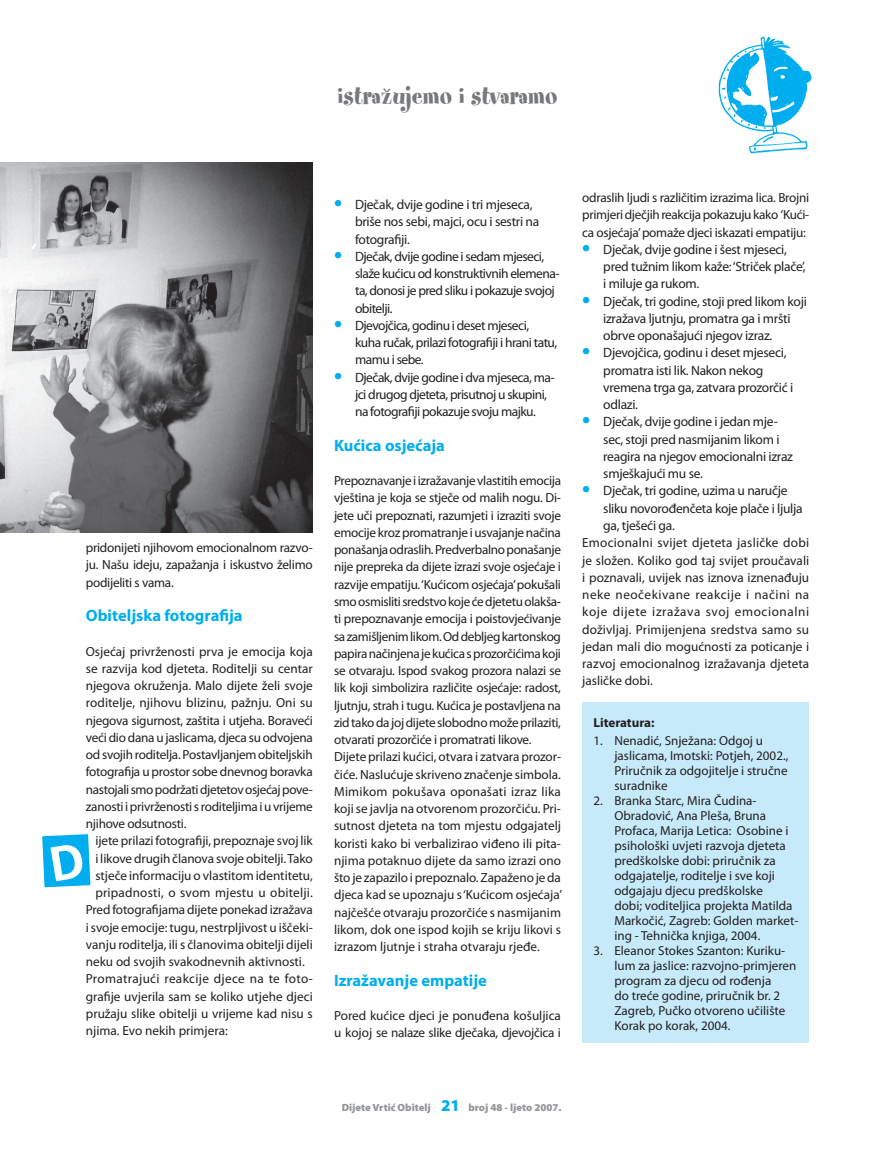
<style>
.page{position:relative;width:893px;height:1170px;background:#fff}
.page>*{position:absolute;margin:0;border:0;box-sizing:border-box;transform-origin:0 0}
.t1{font:27px "Spumoni LP";letter-spacing:.01em;color:#76787b}
.t2{font:700 16.5px "Myriad Pro";color:#00aeef}
.t3{font:13.5px/17.2px "Myriad Pro";letter-spacing:-.02em;color:#231f20}
.t4{font:13.5px/17.2px "Myriad Pro";letter-spacing:-.04em;color:#231f20}
.t5{font:13.2px/17.2px "Myriad Pro";letter-spacing:-.01em;color:#231f20;text-align:justify}
.t6{font:13.2px "Myriad Pro";letter-spacing:.025em;color:#231f20}
.t7{font:13.2px "Myriad Pro";letter-spacing:.015em;color:#231f20}
.t8{font:13.05px/15px "Myriad Pro";color:#231f20}
.t9{font:700 13.05px "Myriad Pro";color:#231f20}
.t10{font:900 10.5px "Myriad Pro";color:#939598}
.s1{font-weight:900;font-size:22.5px;color:#00aeef}
.s2{font-size:16.5px;color:#00aeef}
</style>
<div class="page">
<img style="left:718px;top:37px;width:93px;height:117px">
<div style="left:582px;top:702px;width:227px;height:340px;background:#c6eafa"></div>
<img style="left:0;top:162px;width:313px;height:370px">
<svg style="left:42px;top:834px;width:48px;height:53px;background:#14b4f0"></svg>
<h1 class="t1" style="left:337px;top:86px;width:222px">istražujemo i stvaramo</h1>
<p class="t5" style="left:86px;top:539px;width:228px">pridonijeti njihovom emocionalnom razvo&shy;ju. Našu ideju, zapažanja i iskustvo želimo podijeliti s vama.</p>
<p class="t2" style="left:86px;top:609px;width:158px">Obiteljska fotografija</p>
<p class="t5" style="left:86px;top:643px;width:228px">Osjećaj privrženosti prva je emocija koja se razvija kod djeteta. Roditelji su centar njegova okruženja. Malo dijete želi svoje roditelje, njihovu blizinu, pažnju. Oni su njegova sigurnost, zaštita i utjeha. Boraveći veći dio dana u jaslicama, djeca su odvojena od svojih roditelja. Postavljanjem obiteljskih fotografija u prostor sobe dnevnog boravka nastojali smo podržati djetetov osjećaj pove&shy;zanosti i privrženosti s roditeljima i u vrijeme njihove odsutnosti.</p>
<p class="t5" style="left:95px;top:833px;width:219px">ijete prilazi fotografiji, prepoznaje svoj lik</p>
<p class="t5" style="left:95px;top:850px;width:219px">i likove drugih članova svoje obitelji. Tako</p>
<p class="t5" style="left:95px;top:867px;width:219px">stječe informaciju o vlastitom identitetu,</p>
<p class="t7" style="left:95px;top:887px;width:219px">pripadnosti, o svom mjestu u obitelji.</p>
<p class="t5" style="left:86px;top:902px;width:228px">Pred fotografijama dijete ponekad izražava</p>
<p class="t5" style="left:86px;top:919px;width:228px">i svoje emocije: tugu, nestrpljivost u iščeki-</p>
<p class="t5" style="left:86px;top:936px;width:228px">vanju roditelja, ili s članovima obitelji dijeli</p>
<p class="t5" style="left:86px;top:953px;width:220px">neku od svojih svakodnevnih aktivnosti.</p>
<p class="t6" style="left:86px;top:973px;width:228px">Promatrajući reakcije djece na te foto-</p>
<p class="t5" style="left:86px;top:988px;width:228px">grafije uvjerila sam se koliko utjehe djeci</p>
<p class="t5" style="left:86px;top:1005px;width:228px">pružaju slike obitelji u vrijeme kad nisu s</p>
<p class="t5" style="left:86px;top:1022px;width:143px">njima. Evo nekih primjera:</p>
<p class="t3" style="left:355px;top:197px;width:186px;text-indent:-21px"><span class="s1">•</span> Dječak, dvije godine i tri mjeseca, briše nos sebi, majci, ocu i sestri na fotografiji.</p>
<p class="t4" style="left:355px;top:248px;width:206px;text-indent:-21px"><span class="s1">•</span> Dječak, dvije godine i sedam mjeseci, slaže kućicu od konstruktivnih elemena&shy;ta, donosi je pred sliku i pokazuje svojoj obitelji.</p>
<p class="t4" style="left:355px;top:317px;width:203px;text-indent:-21px"><span class="s1">•</span> Djevojčica, godinu i deset mjeseci, kuha ručak, prilazi fotografiji i hrani tatu, mamu i sebe.</p>
<p class="t4" style="left:355px;top:369px;width:201px;text-indent:-21px"><span class="s1">•</span> Dječak, dvije godine i dva mjeseca, ma&shy;jci drugog djeteta, prisutnoj u skupini, na fotografiji pokazuje svoju majku.</p>
<p class="t2" style="left:334px;top:439px;width:112px">Kućica osjećaja</p>
<p class="t5" style="left:334px;top:473px;width:229px;text-align:left">Prepoznavanje i izražavanje vlastitih emocija vještina je koja se stječe od malih nogu. Di&shy;jete uči prepoznati, razumjeti i izraziti svoje emocije kroz promatranje i usvajanje načina ponašanja odraslih. Predverbalno ponašanje nije prepreka da dijete izrazi svoje osjećaje i razvije empatiju. ‘Kućicom osjećaja’ pokušali smo osmisliti sredstvo koje će djetetu olakša&shy;ti prepoznavanje emocija i poistovjećivanje sa zamišljenim likom. Od debljeg kartonskog papira načinjena je kućica s prozorčićima koji se otvaraju. Ispod svakog prozora nalazi se lik koji simbolizira različite osjećaje: radost, ljutnju, strah i tugu. Kućica je postavljena na zid tako da joj dijete slobodno može prilaziti, otvarati prozorčiće i promatrati likove.<br>Dijete prilazi kućici, otvara i zatvara prozor&shy;čiće. Naslućuje skriveno značenje simbola.<br>Mimikom pokušava oponašati izraz lika koji se javlja na otvorenom prozorčiću. Pri&shy;sutnost djeteta na tom mjestu odgajatelj koristi kako bi verbalizirao viđeno ili pita&shy;njima potaknuo dijete da samo izrazi ono što je zapazilo i prepoznalo. Zapaženo je da djeca kad se upoznaju s ‘Kućicom osjećaja’ najčešće otvaraju prozorčiće s nasmijanim likom, dok one ispod kojih se kriju likovi s izrazom ljutnje i straha otvaraju rjeđe.</p>
<p class="t2" style="left:334px;top:973px;width:154px">Izražavanje empatije</p>
<p class="t5" style="left:334px;top:1007px;width:228px">Pored kućice djeci je ponuđena košuljica u kojoj se nalaze slike dječaka, djevojčica i</p>
<p class="t5" style="left:582px;top:190px;width:228px">odraslih ljudi s različitim izrazima lica. Brojni primjeri dječjih reakcija pokazuju kako ‘Kući&shy;ca osjećaja’ pomaže djeci iskazati empatiju:</p>
<p class="t3" style="left:603px;top:241px;width:204px;text-indent:-21px"><span class="s1">•</span> Dječak, dvije godine i šest mjeseci, pred tužnim likom kaže: ‘Striček plače’, i miluje ga rukom.</p>
<p class="t3" style="left:603px;top:293px;width:205px;text-indent:-21px"><span class="s1">•</span> Dječak, tri godine, stoji pred likom koji izražava ljutnju, promatra ga i mršti obrve oponašajući njegov izraz.</p>
<p class="t3" style="left:603px;top:345px;width:191px;text-indent:-21px"><span class="s1">•</span> Djevojčica, godinu i deset mjeseci, promatra isti lik. Nakon nekog vremena trga ga, zatvara prozorčić i odlazi.</p>
<p class="t3" style="left:603px;top:414px;width:191px;text-indent:-21px"><span class="s1">•</span> Dječak, dvije godine i jedan mje&shy;sec, stoji pred nasmijanim likom i reagira na njegov emocionalni izraz smješkajući mu se.</p>
<p class="t3" style="left:603px;top:483px;width:201px;text-indent:-21px"><span class="s1">•</span> Dječak, tri godine, uzima u naručje sliku novorođenčeta koje plače i ljulja ga, tješeći ga.</p>
<p class="t5" style="left:582px;top:535px;width:228px">Emocionalni svijet djeteta jasličke dobi je složen. Koliko god taj svijet proučavali i poznavali, uvijek nas iznova iznenađuju neke neočekivane reakcije i načini na koje dijete izražava svoj emocionalni doživljaj. Primijenjena sredstva samo su jedan mali dio mogućnosti za poticanje i razvoj emocionalnog izražavanja djeteta jasličke dobi.</p>
<p class="t9" style="left:593px;top:718px;width:62px">Literatura:</p>
<p class="t8" style="left:614px;top:733px;width:175px;text-indent:-21px">1. Nenadić, Snježana: Odgoj u jaslicama, Imotski: Potjeh, 2002.,<br>Priručnik za odgojitelje i stručne suradnike</p>
<p class="t8" style="left:614px;top:793px;width:185px;text-indent:-21px">2. Branka Starc, Mira Čudina-<br>Obradović, Ana Pleša, Bruna<br>Profaca, Marija Letica: Osobine i psihološki uvjeti razvoja djeteta predškolske dobi: priručnik za odgajatelje, roditelje i sve koji odgajaju djecu predškolske<br>dobi; voditeljica projekta Matilda<br>Markočić, Zagreb: Golden market&shy;ing - Tehnička knjiga, 2004.</p>
<p class="t8" style="left:614px;top:943px;width:183px;text-indent:-21px">3. Eleanor Stokes Szanton: Kuriku&shy;lum za jaslice: razvojno-primjeren program za djecu od rođenja<br>do treće godine, priručnik br. 2<br>Zagreb, Pučko otvoreno učilište<br>Korak po korak, 2004.</p>
<p class="t10" style="left:341px;top:1103px;width:221px">Dijete Vrtić Obitelj <span class="s2">21</span> broj 48 - ljeto 2007.</p>
</div>
